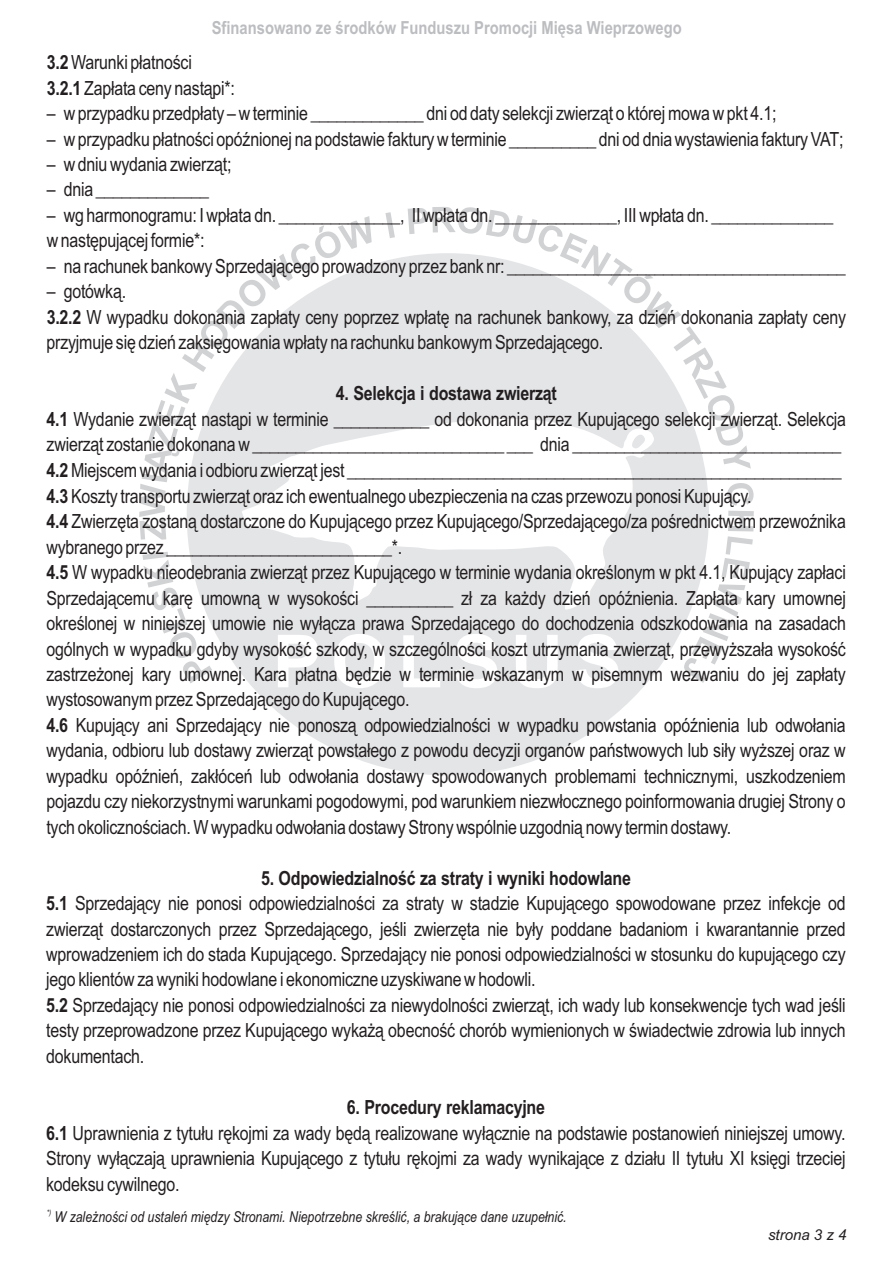
<style>
.page{position:relative;width:893px;height:1263px;background:#fff}
.page>*{position:absolute;margin:0;border:0;box-sizing:border-box;transform-origin:0 0}
.t1{font:19.5px/25.5px "Arial Narrow";letter-spacing:-.01em;color:#231f20}
.t2{font:700 18px "Arial Narrow";color:#bcbdc0}
.t3{font:italic 15px "Arial Narrow";color:#231f20}
.t4{font:italic 15px "Arial";color:#231f20}
.t5{font:italic 7.5px "Arial Narrow";color:#231f20}
.s1{font-weight:700}
</style>
<div class="page">
<div style="left:187px;top:253px;width:522px;height:522px;background:#e4e5e7;border-radius:50%"></div>
<svg style="left:278px;top:683px;width:335px;height:5px"></svg>
<svg style="left:139px;top:207px;width:615px;height:476px"></svg>
<p class="t2" style="left:212px;top:21px;width:471px">Sfinansowano ze środków Funduszu Promocji Mięsa Wieprzowego</p>
<p class="t1" style="left:47px;top:51px;width:190px"><span class="s1">3.2</span> Warunki płatności<br><span class="s1">3.2.1</span> Zapłata ceny nastąpi*:</p>
<p class="t1" style="left:47px;top:102px;width:731px">– w przypadku przedpłaty – w terminie _____________ dni od daty selekcji zwierząt o której mowa w pkt 4.1;</p>
<p class="t1" style="left:47px;top:128px;width:798px">– w przypadku płatności opóźnionej na podstawie faktury w terminie __________ dni od dnia wystawienia faktury VAT;</p>
<p class="t1" style="left:47px;top:153px;width:186px">– w dniu wydania zwierząt;</p>
<p class="t1" style="left:47px;top:179px;width:164px">– dnia _____________</p>
<p class="t1" style="left:47px;top:204px;width:788px">– wg harmonogramu: I wpłata dn. ______________, II wpłata dn. ______________, III wpłata dn. ______________ w następującej formie*:</p>
<p class="t1" style="left:47px;top:255px;width:800px">– na rachunek bankowy Sprzedającego prowadzony przez bank nr: _______________________________________</p>
<p class="t1" style="left:47px;top:280px;width:801px">– gotówką.<br><span class="s1">3.2.2</span> W wypadku dokonania zapłaty ceny poprzez wpłatę na rachunek bankowy, za dzień dokonania zapłaty ceny przyjmuje się dzień zaksięgowania wpłaty na rachunku bankowym Sprzedającego.</p>
<p class="t1" style="left:46px;top:382px;width:801px;text-indent:289px"><span class="s1">4. Selekcja i dostawa zwierząt<br>4.1</span> Wydanie zwierząt nastąpi w terminie ___________ od dokonania przez Kupującego selekcji zwierząt. Selekcja zwierząt zostanie dokonana w _____________________________ ___ dnia _______________________________ <span class="s1">4.2</span> Miejscem wydania i odbioru zwierząt jest _________________________________________________________ <span class="s1">4.3</span> Koszty transportu zwierząt oraz ich ewentualnego ubezpieczenia na czas przewozu ponosi Kupujący.<br><span class="s1">4.4</span> Zwierzęta zostaną dostarczone do Kupującego przez Kupującego/Sprzedającego/za pośrednictwem przewoźnika wybranego przez __________________________*.<br><span class="s1">4.5</span> W wypadku nieodebrania zwierząt przez Kupującego w terminie wydania określonym w pkt 4.1, Kupujący zapłaci Sprzedającemu karę umowną w wysokości __________ zł za każdy dzień opóźnienia. Zapłata kary umownej określonej w niniejszej umowie nie wyłącza prawa Sprzedającego do dochodzenia odszkodowania na zasadach ogólnych w wypadku gdyby wysokość szkody, w szczególności koszt utrzymania zwierząt, przewyższała wysokość zastrzeżonej kary umownej. Kara płatna będzie w terminie wskazanym w pisemnym wezwaniu do jej zapłaty wystosowanym przez Sprzedającego do Kupującego.<br><span class="s1">4.6</span> Kupujący ani Sprzedający nie ponoszą odpowiedzialności w wypadku powstania opóźnienia lub odwołania wydania, odbioru lub dostawy zwierząt powstałego z powodu decyzji organów państwowych lub siły wyższej oraz w wypadku opóźnień, zakłóceń lub odwołania dostawy spowodowanych problemami technicznymi, uszkodzeniem pojazdu czy niekorzystnymi warunkami pogodowymi, pod warunkiem niezwłocznego poinformowania drugiej Strony o tych okolicznościach. W wypadku odwołania dostawy Strony wspólnie uzgodnią nowy termin dostawy.</p>
<p class="t1" style="left:46px;top:867px;width:801px;text-indent:215px"><span class="s1">5. Odpowiedzialność za straty i wyniki hodowlane<br>5.1</span> Sprzedający nie ponosi odpowiedzialności za straty w stadzie Kupującego spowodowane przez infekcje od zwierząt dostarczonych przez Sprzedającego, jeśli zwierzęta nie były poddane badaniom i kwarantannie przed wprowadzeniem ich do stada Kupującego. Sprzedający nie ponosi odpowiedzialności w stosunku do kupującego czy jego klientów za wyniki hodowlane i ekonomiczne uzyskiwane w hodowli.<br><span class="s1">5.2</span> Sprzedający nie ponosi odpowiedzialności za niewydolności zwierząt, ich wady lub konsekwencje tych wad jeśli testy przeprowadzone przez Kupującego wykażą obecność chorób wymienionych w świadectwie zdrowia lub innych dokumentach.</p>
<p class="t1" style="left:46px;top:1096px;width:801px;text-indent:301px"><span class="s1">6. Procedury reklamacyjne<br>6.1</span> Uprawnienia z tytułu rękojmi za wady będą realizowane wyłącznie na podstawie postanowień niniejszej umowy.<br>Strony wyłączają uprawnienia Kupującego z tytułu rękojmi za wady wynikające z działu II tytułu XI księgi trzeciej kodeksu cywilnego.</p>
<p class="t5" style="left:47px;top:1209px;width:6px">*)</p>
<p class="t3" style="left:55px;top:1211px;width:514px">W zależności od ustaleń między Stronami. Niepotrzebne skreślić, a brakujące dane uzupełnić.</p>
<p class="t4" style="left:768px;top:1229px;width:80px">strona 3 z 4</p>
</div>
